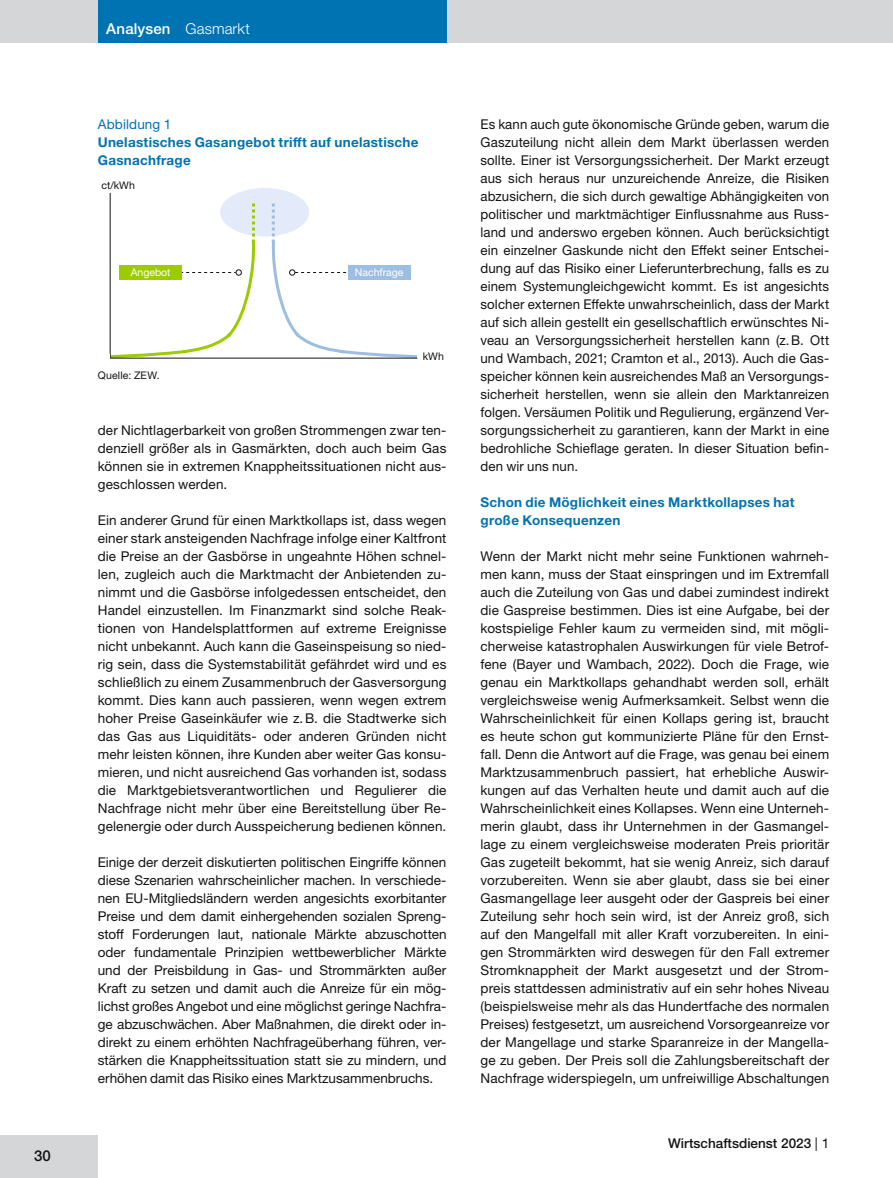
<style>
.page{position:relative;width:893px;height:1178px;background:#fff}
.page>*{position:absolute;margin:0;border:0;box-sizing:border-box;transform-origin:0 0}
.t1{font:500 15px "Helvetica Neue LTW1 G";letter-spacing:.01em;color:#fff}
.t2{font:500 15px "Helvetica Neue LTW1 G";color:#141314}
.t3{font:13.5px/18px "Helvetica Neue LTW1 G";letter-spacing:.01em;color:#141314;text-align:justify}
.t4{font:700 13.5px/18px "Helvetica Neue LTW1 G";letter-spacing:.02em;color:#0073b2}
.t5{font:500 13.5px "Helvetica Neue LTW1 G";color:#141314}
.t6{font:13.5px "Helvetica Neue LTW1 G";letter-spacing:.01em;color:#0073b2}
.t7{font:10.5px "Helvetica Neue LTW1 G";letter-spacing:.01em;color:#141314}
.t8{font:10.5px "Helvetica Neue LTW1 G";color:#fff}
.s1{font-weight:300}
.s2{font-weight:400}
</style>
<div class="page">
<div style="left:0;top:0;width:893px;height:43px;background:#d5d6d7"></div>
<div style="left:98px;top:0;width:348px;height:43px;background:#0073b2"></div>
<div style="left:0;top:1135px;width:98px;height:43px;background:#d5d6d7"></div>
<div style="left:221px;top:188px;width:88px;height:48px;background:#e3eaf9;border-radius:50%"></div>
<hr style="left:110px;top:358px;width:308px;height:1px;background:#141314">
<hr style="left:110px;top:193px;width:1px;height:165px;background:#141314">
<svg style="left:109px;top:200px;width:148px;height:159px"></svg>
<svg style="left:270px;top:201px;width:148px;height:158px"></svg>
<p class="t2" style="left:34px;top:1147px;width:18px">30</p>
<p class="t1" style="left:106px;top:20px;width:145px">Analysen <span class="s1">Gasmarkt</span></p>
<p class="t6" style="left:98px;top:115px;width:75px">Abbildung 1</p>
<p class="t4" style="left:98px;top:133px;width:322px">Unelastisches Gasangebot trifft auf unelastische<br>Gasnachfrage</p>
<p class="t7" style="left:101px;top:179px;width:35px">ct/kWh</p>
<p class="t8" style="left:131px;top:266px;width:41px">Angebot</p>
<p class="t8" style="left:355px;top:266px;width:50px">Nachfrage</p>
<p class="t7" style="left:98px;top:368px;width:63px">Quelle: ZEW.</p>
<p class="t7" style="left:423px;top:349px;width:23px">kWh</p>
<p class="t3" style="left:98px;top:421px;width:350px">der Nichtlagerbarkeit von großen Strommengen zwar ten&shy;denziell größer als in Gasmärkten, doch auch beim Gas können sie in extremen Knappheitssituationen nicht aus&shy;geschlossen werden.</p>
<p class="t3" style="left:98px;top:511px;width:350px">Ein anderer Grund für einen Marktkollaps ist, dass wegen einer stark ansteigenden Nachfrage infolge einer Kaltfront die Preise an der Gasbörse in ungeahnte Höhen schnel&shy;len, zugleich auch die Marktmacht der Anbietenden zu&shy;nimmt und die Gasbörse infolgedessen entscheidet, den Handel einzustellen. Im Finanzmarkt sind solche Reak&shy;tionen von Handelsplattformen auf extreme Ereignisse nicht unbekannt. Auch kann die Gaseinspeisung so nied&shy;rig sein, dass die Systemstabilität gefährdet wird und es schließlich zu einem Zusammenbruch der Gasversorgung kommt. Dies kann auch passieren, wenn wegen extrem hoher Preise Gaseinkäufer wie z.B. die Stadtwerke sich das Gas aus Liquiditäts- oder anderen Gründen nicht mehr leisten können, ihre Kunden aber weiter Gas konsu&shy;mieren, und nicht ausreichend Gas vorhanden ist, sodass die Marktgebietsverantwortlichen und Regulierer die Nachfrage nicht mehr über eine Bereitstellung über Re&shy;gelenergie oder durch Ausspeicherung bedienen können.</p>
<p class="t3" style="left:98px;top:853px;width:350px">Einige der derzeit diskutierten politischen Eingriffe können diese Szenarien wahrscheinlicher machen. In verschiede&shy;nen EU-Mitgliedsländern werden angesichts exorbitanter Preise und dem damit einhergehenden sozialen Spreng&shy;stoff Forderungen laut, nationale Märkte abzuschotten oder fundamentale Prinzipien wettbewerblicher Märkte und der Preisbildung in Gas- und Strommärkten außer Kraft zu setzen und damit auch die Anreize für ein mög&shy;lichst großes Angebot und eine möglichst geringe Nachfra&shy;ge abzuschwächen. Aber Maßnahmen, die direkt oder in&shy;direkt zu einem erhöhten Nachfrageüberhang führen, ver&shy;stärken die Knappheitssituation statt sie zu mindern, und erhöhen damit das Risiko eines Marktzusammenbruchs.</p>
<p class="t3" style="left:480px;top:115px;width:350px">Es kann auch gute ökonomische Gründe geben, warum die Gaszuteilung nicht allein dem Markt überlassen werden sollte. Einer ist Versorgungssicherheit. Der Markt erzeugt aus sich heraus nur unzureichende Anreize, die Risiken abzusichern, die sich durch gewaltige Abhängigkeiten von politischer und marktmächtiger Einflussnahme aus Russ&shy;land und anderswo ergeben können. Auch berücksichtigt ein einzelner Gaskunde nicht den Effekt seiner Entschei&shy;dung auf das Risiko einer Lieferunterbrechung, falls es zu einem Systemungleichgewicht kommt. Es ist angesichts solcher externen Effekte unwahrscheinlich, dass der Markt auf sich allein gestellt ein gesellschaftlich erwünschtes Ni&shy;veau an Versorgungssicherheit herstellen kann (z.B. Ott und Wambach, 2021; Cramton et al., 2013). Auch die Gas&shy;speicher können kein ausreichendes Maß an Versorgungs&shy;sicherheit herstellen, wenn sie allein den Marktanreizen folgen. Versäumen Politik und Regulierung, ergänzend Ver&shy;sorgungssicherheit zu garantieren, kann der Markt in eine bedrohliche Schieflage geraten. In dieser Situation befin&shy;den wir uns nun.</p>
<p class="t4" style="left:480px;top:493px;width:315px">Schon die Möglichkeit eines Marktkollapses hat große Konsequenzen</p>
<p class="t3" style="left:480px;top:547px;width:350px">Wenn der Markt nicht mehr seine Funktionen wahrneh&shy;men kann, muss der Staat einspringen und im Extremfall auch die Zuteilung von Gas und dabei zumindest indirekt die Gaspreise bestimmen. Dies ist eine Aufgabe, bei der kostspielige Fehler kaum zu vermeiden sind, mit mögli&shy;cherweise katastrophalen Auswirkungen für viele Betrof&shy;fene (Bayer und Wambach, 2022). Doch die Frage, wie genau ein Marktkollaps gehandhabt werden soll, erhält vergleichsweise wenig Aufmerksamkeit. Selbst wenn die Wahrscheinlichkeit für einen Kollaps gering ist, braucht es heute schon gut kommunizierte Pläne für den Ernst&shy;fall. Denn die Antwort auf die Frage, was genau bei einem Marktzusammenbruch passiert, hat erhebliche Auswir&shy;kungen auf das Verhalten heute und damit auch auf die Wahrscheinlichkeit eines Kollapses. Wenn eine Unterneh&shy;merin glaubt, dass ihr Unternehmen in der Gasmangel&shy;lage zu einem vergleichsweise moderaten Preis prioritär Gas zugeteilt bekommt, hat sie wenig Anreiz, sich darauf vorzubereiten. Wenn sie aber glaubt, dass sie bei einer Gasmangellage leer ausgeht oder der Gaspreis bei einer Zuteilung sehr hoch sein wird, ist der Anreiz groß, sich auf den Mangelfall mit aller Kraft vorzubereiten. In eini&shy;gen Strommärkten wird deswegen für den Fall extremer Stromknappheit der Markt ausgesetzt und der Strom&shy;preis stattdessen administrativ auf ein sehr hohes Niveau (beispielsweise mehr als das Hundertfache des normalen Preises) festgesetzt, um ausreichend Vorsorgeanreize vor der Mangellage und starke Sparanreize in der Mangella&shy;ge zu geben. Der Preis soll die Zahlungsbereitschaft der Nachfrage widerspiegeln, um unfreiwillige Abschaltungen</p>
<p class="t5" style="left:668px;top:1135px;width:163px">Wirtschaftsdienst 2023 <span class="s2">| 1</span></p>
</div>
